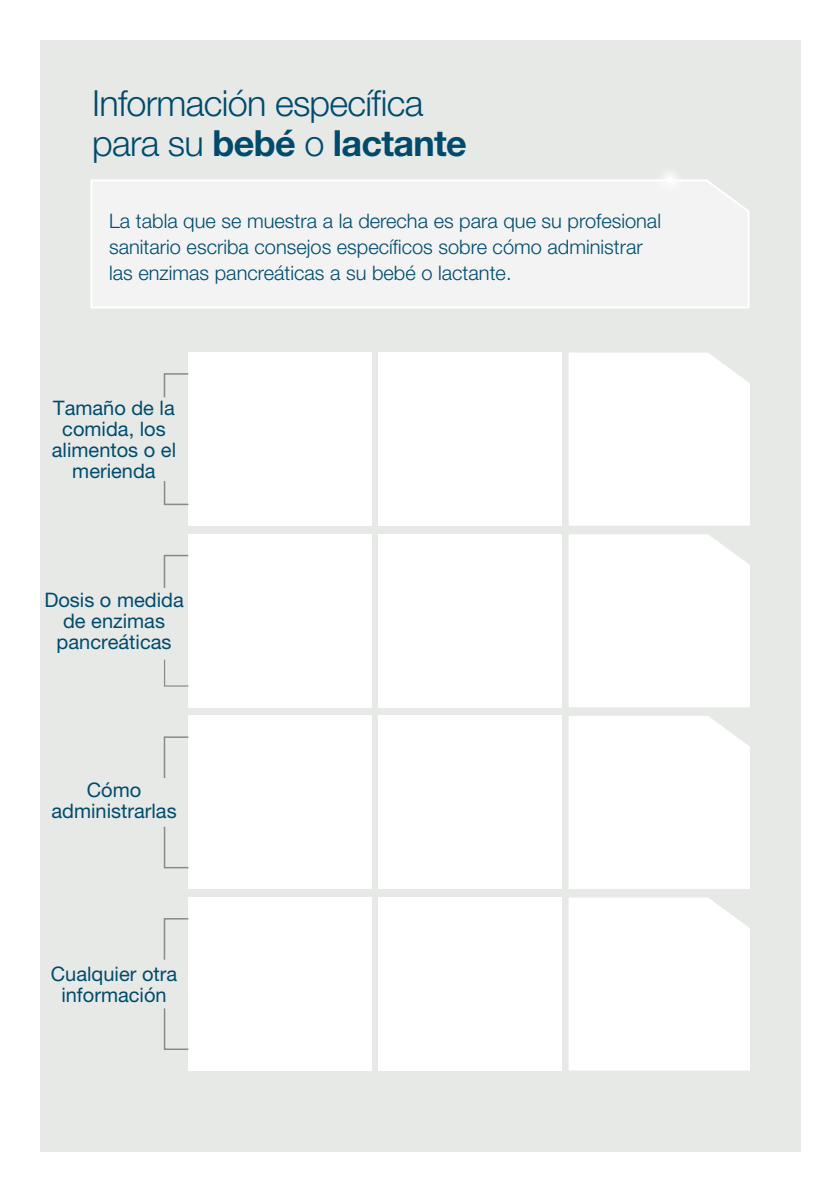
<style>
.page{position:relative;width:840px;height:1191px;background:#fff}
.page>*{position:absolute;margin:0;border:0;box-sizing:border-box;transform-origin:0 0}
.t1{font:300 36px/40px "Helvetica Neue LT Pro";letter-spacing:-.02em;color:#004b6c}
.t2{font:300 20px/26px "Helvetica Neue LT Pro";color:#004b6c}
.t3{font:20px/21px "Helvetica Neue LT Pro";color:#004b6c;text-align:center}
.s1{font-weight:700}
</style>
<div class="page">
<div style="left:40px;top:40px;width:759px;height:1111px;background:#e7e9e7"></div>
<div style="left:569px;top:353px;width:180px;height:173px;background:#fff"></div>
<div style="left:569px;top:897px;width:180px;height:173px;background:#fff"></div>
<div style="left:569px;top:716px;width:180px;height:173px;background:#fff"></div>
<div style="left:569px;top:534px;width:180px;height:173px;background:#fff"></div>
<div style="left:378px;top:352px;width:183px;height:174px;background:#fff"></div>
<div style="left:188px;top:352px;width:183px;height:174px;background:#fff"></div>
<img style="left:664px;top:173px;width:12px;height:5px">
<div style="left:666px;top:176px;width:6px;height:7px;background:#fff;border-radius:50%"></div>
<div style="left:90px;top:178px;width:660px;height:131px;background:#f2f3f2"></div>
<div style="left:378px;top:534px;width:183px;height:173px;background:#fff"></div>
<div style="left:188px;top:534px;width:183px;height:173px;background:#fff"></div>
<div style="left:378px;top:716px;width:183px;height:173px;background:#fff"></div>
<div style="left:188px;top:716px;width:183px;height:173px;background:#fff"></div>
<div style="left:378px;top:897px;width:183px;height:173px;background:#fff"></div>
<div style="left:188px;top:897px;width:183px;height:173px;background:#fff"></div>
<svg style="left:163px;top:481px;width:26px;height:25px"></svg>
<svg style="left:163px;top:373px;width:26px;height:25px"></svg>
<svg style="left:164px;top:659px;width:25px;height:28px"></svg>
<svg style="left:163px;top:554px;width:26px;height:34px"></svg>
<svg style="left:163px;top:826px;width:26px;height:43px"></svg>
<svg style="left:163px;top:736px;width:26px;height:42px"></svg>
<svg style="left:163px;top:1008px;width:26px;height:42px"></svg>
<svg style="left:163px;top:918px;width:26px;height:42px"></svg>
<h1 class="t1" style="left:92px;top:83px;width:376px">Información específica para su <span class="s1">bebé</span> o <span class="s1">lactante</span></h1>
<p class="t2" style="left:109px;top:207px;width:553px">La tabla que se muestra a la derecha es para que su profesional sanitario escriba consejos específicos sobre cómo administrar las enzimas pancreáticas a su bebé o lactante.</p>
<p class="t3" style="left:52px;top:397px;width:126px">Tamaño de la comida, los alimentos o el merienda</p>
<p class="t3" style="left:44px;top:589px;width:141px">Dosis o medida de enzimas pancreáticas</p>
<p class="t3" style="left:51px;top:779px;width:127px">Cómo administrarlas</p>
<p class="t3" style="left:51px;top:962px;width:128px">Cualquier otra información</p>
</div>
